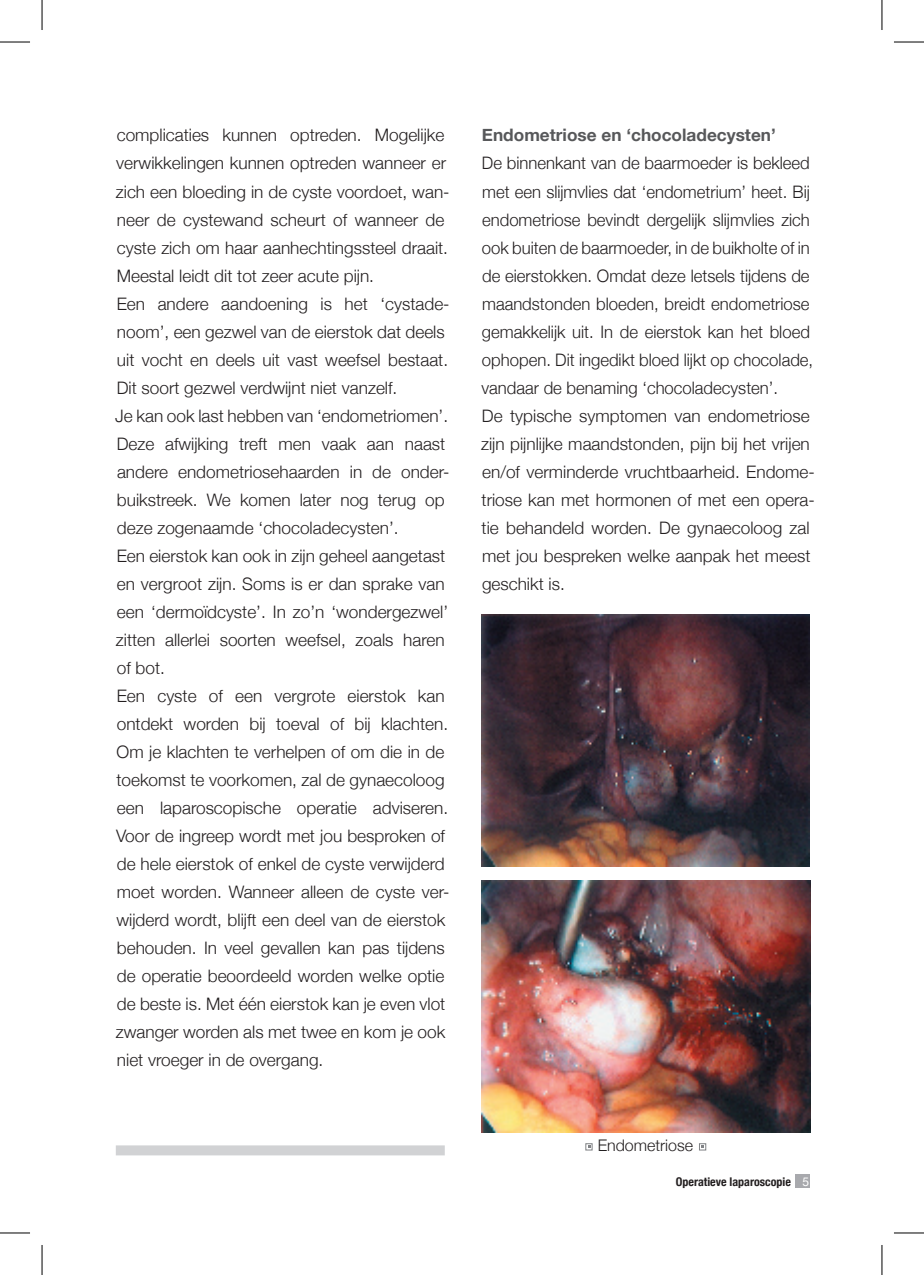
<style>
.page{position:relative;width:924px;height:1275px;background:#fff}
.page>*{position:absolute;margin:0;border:0;box-sizing:border-box;transform-origin:0 0}
.t1{font:300 17.2px/28px "Helvetica Neue";color:#231f20}
.t2{font:700 17.2px "Helvetica Neue";color:#57585a}
.t3{font:300 16px "Helvetica Neue";color:#231f20}
.t4{font:700 condensed 12px "Helvetica Neue";color:#231f20}
.s1{font-weight:400;font-stretch:normal;color:#fff}
</style>
<div class="page">
<div style="left:794px;top:1174px;width:15px;height:14px;background:#a8a9ad"></div>
<div style="left:116px;top:1145px;width:328px;height:10px;background:#d1d2d4"></div>
<img style="left:481px;top:880px;width:328px;height:252px">
<div style="left:699px;top:1143px;width:6px;height:7px;border:1px solid #808285"></div>
<div style="left:585px;top:1143px;width:7px;height:7px;border:1px solid #808285"></div>
<img style="left:481px;top:615px;width:328px;height:252px">
<hr style="left:0;top:42px;width:30px;height:1px;background:#000">
<hr style="left:893px;top:42px;width:30px;height:1px;background:#000">
<hr style="left:0;top:1232px;width:30px;height:1px;background:#000">
<hr style="left:893px;top:1232px;width:30px;height:1px;background:#000">
<hr style="left:42px;top:0;width:1px;height:30px;background:#000">
<hr style="left:42px;top:1245px;width:1px;height:30px;background:#000">
<hr style="left:881px;top:0;width:1px;height:30px;background:#000">
<hr style="left:881px;top:1245px;width:1px;height:30px;background:#000">
<p class="t1" style="left:115px;top:121px;width:336px">complicaties kunnen optreden. Mogelijke verwikkelingen kunnen optreden wanneer er zich een bloeding in de cyste voordoet, wan&shy;neer de cystewand scheurt of wanneer de cyste zich om haar aanhechtingssteel draait.<br>Meestal leidt dit tot zeer acute pijn.<br>Een andere aandoening is het ‘cystade&shy;noom’, een gezwel van de eierstok dat deels uit vocht en deels uit vast weefsel bestaat.<br>Dit soort gezwel verdwijnt niet vanzelf.<br>Je kan ook last hebben van ‘endometriomen’.<br>Deze afwijking treft men vaak aan naast andere endometriosehaarden in de onder&shy;buikstreek. We komen later nog terug op deze zogenaamde ‘chocoladecysten’.<br>Een eierstok kan ook in zijn geheel aangetast en vergroot zijn. Soms is er dan sprake van een ‘dermoïdcyste’. In zo’n ‘wondergezwel’ zitten allerlei soorten weefsel, zoals haren of bot.<br>Een cyste of een vergrote eierstok kan ontdekt worden bij toeval of bij klachten.<br>Om je klachten te verhelpen of om die in de toekomst te voorkomen, zal de gynaecoloog een laparoscopische operatie adviseren.<br>Voor de ingreep wordt met jou besproken of de hele eierstok of enkel de cyste verwijderd moet worden. Wanneer alleen de cyste ver&shy;wijderd wordt, blijft een deel van de eierstok behouden. In veel gevallen kan pas tijdens de operatie beoordeeld worden welke optie de beste is. Met één eierstok kan je even vlot zwanger worden als met twee en kom je ook niet vroeger in de overgang.</p>
<p class="t2" style="left:481px;top:125px;width:295px">Endometriose en ‘chocoladecysten’</p>
<p class="t1" style="left:481px;top:149px;width:335px">De binnenkant van de baarmoeder is bekleed met een slijmvlies dat ‘endometrium’ heet. Bij endometriose bevindt dergelijk slijmvlies zich ook buiten de baarmoeder, in de buikholte of in de eierstokken. Omdat deze letsels tijdens de maandstonden bloeden, breidt endometriose gemakkelijk uit. In de eierstok kan het bloed ophopen. Dit ingedikt bloed lijkt op chocolade, vandaar de benaming ‘chocoladecysten’.<br>De typische symptomen van endometriose zijn pijnlijke maandstonden, pijn bij het vrijen en/of verminderde vruchtbaarheid. Endome&shy;triose kan met hormonen of met een opera&shy;tie behandeld worden. De gynaecoloog zal met jou bespreken welke aanpak het meest geschikt is.</p>
<p class="t3" style="left:597px;top:1135px;width:97px">Endometriose</p>
<p class="t4" style="left:675px;top:1174px;width:135px">Operatieve laparoscopie <span class="s1">5</span></p>
</div>
